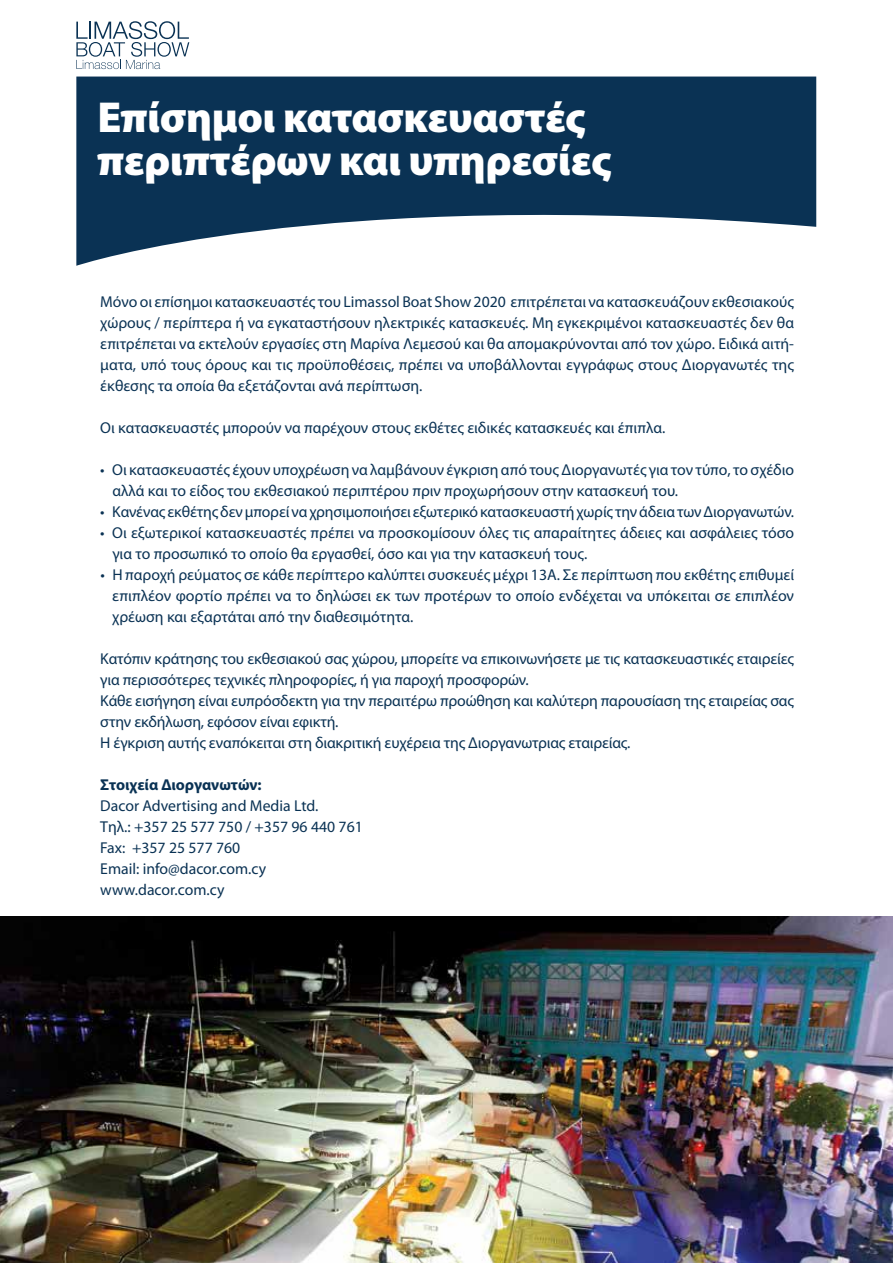
<style>
.page{position:relative;width:893px;height:1263px;background:#fff}
.page>*{position:absolute;margin:0;border:0;box-sizing:border-box;transform-origin:0 0}
.t1{font:900 43.5px/43.5px "Myriad Pro";letter-spacing:-.01em;color:#fff}
.t2{font:15.75px/21px "Myriad Pro";letter-spacing:-.005em;color:#0a3254}
.t3{font:700 15.75px "Myriad Pro";color:#0a3254}
</style>
<div class="page">
<svg style="left:76px;top:77px;width:740px;height:189px;fill:#0a3254"></svg>
<svg style="left:76px;top:21px;width:113px;height:48px"></svg>
<img style="left:0;top:916px;width:893px;height:347px">
<h1 class="t1" style="left:97px;top:94px;width:516px">Επίσημοι κατασκευαστές περιπτέρων και υπηρεσίες</h1>
<p class="t2" style="left:100px;top:291px;width:695px;text-align:justify">Μόνο οι επίσημοι κατασκευαστές του Limassol Boat Show 2020 επιτρέπεται να κατασκευάζουν εκθεσιακούς χώρους / περίπτερα ή να εγκαταστήσουν ηλεκτρικές κατασκευές. Μη εγκεκριμένοι κατασκευαστές δεν θα επιτρέπεται να εκτελούν εργασίες στη Μαρίνα Λεμεσού και θα απομακρύνονται από τον χώρο. Ειδικά αιτή&shy;ματα, υπό τους όρους και τις προϋποθέσεις, πρέπει να υποβάλλονται εγγράφως στους Διοργανωτές της έκθεσης τα οποία θα εξετάζονται ανά περίπτωση.</p>
<p class="t2" style="left:100px;top:417px;width:566px">Οι κατασκευαστές μπορούν να παρέχουν στους εκθέτες ειδικές κατασκευές και έπιπλα.</p>
<p class="t2" style="left:112px;top:459px;width:683px;text-indent:-12px">• Οι κατασκευαστές έχουν υποχρέωση να λαμβάνουν έγκριση από τουςΔιοργανωτές για τον τύπο, το σχέδιο αλλά και το είδος του εκθεσιακού περιπτέρου πριν προχωρήσουν στην κατασκευή του.</p>
<p class="t2" style="left:100px;top:501px;width:695px">• Κανένας εκθέτηςδενμπορεί ναχρησιμοποιήσει εξωτερικόκατασκευαστήχωρίς τηνάδειατωνΔιοργανωτών.</p>
<p class="t2" style="left:112px;top:522px;width:683px;text-indent:-12px">• Οι εξωτερικοί κατασκευαστές πρέπει να προσκομίσουν όλες τις απαραίτητες άδειες και ασφάλειες τόσο για το προσωπικό το οποίο θα εργασθεί, όσο και για την κατασκευή τους.</p>
<p class="t2" style="left:112px;top:564px;width:683px;text-align:justify;text-indent:-12px">• Η παροχή ρεύματος σε κάθε περίπτερο καλύπτει συσκευές μέχρι 13Α. Σε περίπτωση που εκθέτης επιθυμεί επιπλέον φορτίο πρέπει να το δηλώσει εκ των προτέρων το οποίο ενδέχεται να υπόκειται σε επιπλέον χρέωση και εξαρτάται από την διαθεσιμότητα.</p>
<p class="t2" style="left:100px;top:648px;width:695px">Κατόπιν κράτησης του εκθεσιακού σας χώρου, μπορείτε να επικοινωνήσετε με τις κατασκευαστικές εταιρείες για περισσότερες τεχνικές πληροφορίες, ή για παροχή προσφορών.<br>Κάθε εισήγηση είναι ευπρόσδεκτη για την περαιτέρω προώθηση και καλύτερη παρουσίαση της εταιρείας σας στην εκδήλωση, εφόσον είναι εφικτή.<br>Η έγκριση αυτής εναπόκειται στη διακριτική ευχέρεια της Διοργανωτριας εταιρείας.</p>
<p class="t3" style="left:100px;top:774px;width:163px">Στοιχεία Διοργανωτών:</p>
<p class="t2" style="left:100px;top:795px;width:264px">Dacor Advertising and Media Ltd.<br>Tηλ.: +357 25 577 750 / +357 96 440 761<br>Fax: +357 25 577 760<br>Email: info@dacor.com.cy www.dacor.com.cy</p>
</div>
